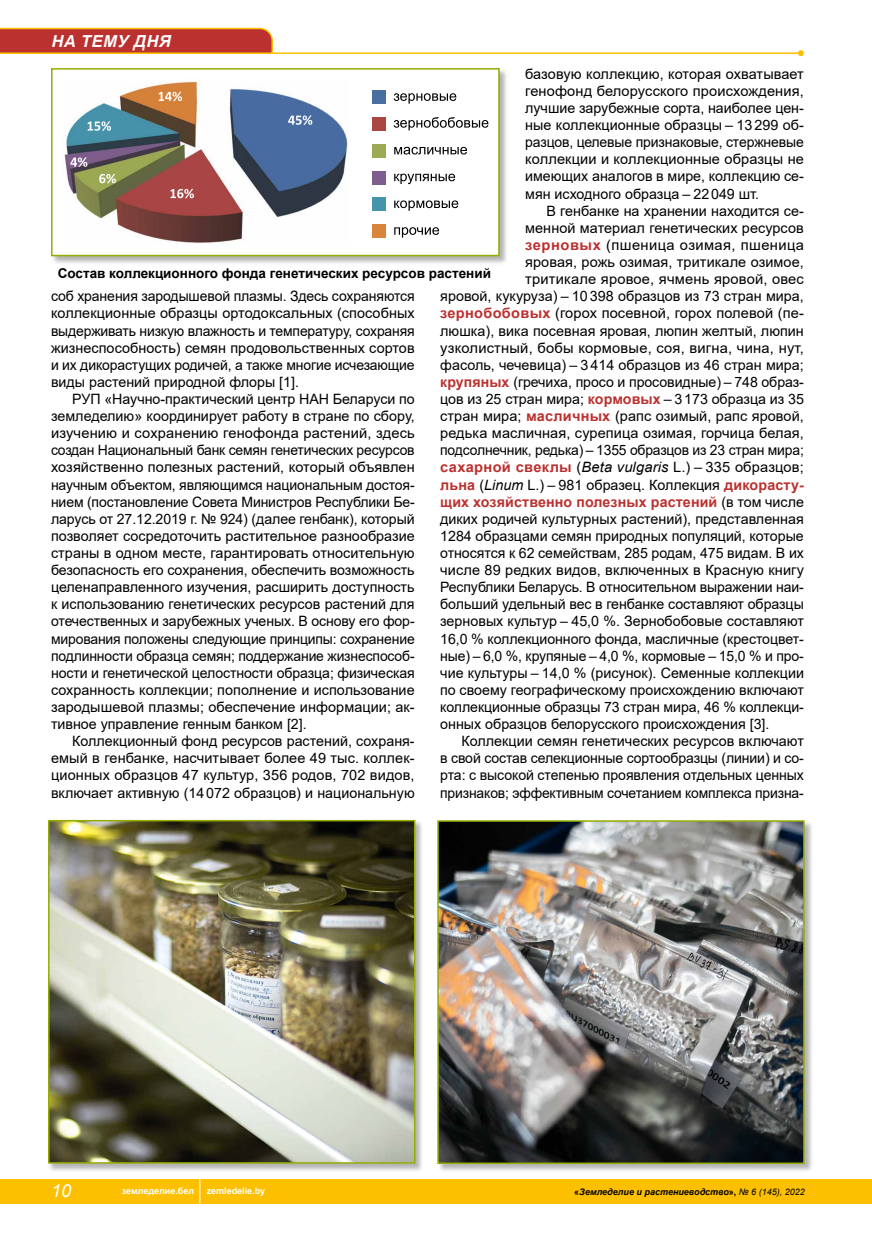
<style>
.page{position:relative;width:872px;height:1234px;background:#fff}
.page>*{position:absolute;margin:0;border:0;box-sizing:border-box;transform-origin:0 0}
.t1{font:italic 18px "Arial";color:#fff}
.t2{font:italic 700 16.5px "Arial";letter-spacing:.035em;color:#fff}
.t3{font:14.25px/17.1px "Arial";color:#000;text-align:justify}
.t4{font:700 14.25px "Arial";letter-spacing:.01em;color:#bb312f}
.t5{font:14.25px "Arial";letter-spacing:.025em;color:#000}
.t6{font:700 13.5px "Arial";color:#000}
.t7{font:italic 700 9px "Arial";color:#000}
.t8{font:700 9px "Arial";color:#fff}
.s1{font-weight:700;color:#bb312f}
.s2{font-style:italic}
.s3{font-weight:400;color:#000}
.s4{font-style:normal}
.s5{font-weight:400}
</style>
<div class="page">
<div style="left:0;top:1178px;width:872px;height:25px;background:#fcc000"></div>
<hr style="left:0;top:52px;width:801px;height:2px;background:#fcc000">
<svg style="left:798px;top:50px;width:6px;height:6px"></svg>
<svg style="left:199px;top:1178px;width:1px;height:25px"></svg>
<svg style="left:0;top:27px;width:274px;height:27px;background:#c44931"></svg>
<div style="left:51px;top:68px;width:457px;height:197px;background:#000;opacity:.3"></div>
<div style="left:52px;top:69px;width:447px;height:186px;background:#fff"></div>
<img style="left:64px;top:79px;width:284px;height:164px">
<svg style="left:288px;top:115px;width:24px;height:10px"></svg>
<svg style="left:170px;top:189px;width:24px;height:9px"></svg>
<svg style="left:99px;top:174px;width:17px;height:9px"></svg>
<svg style="left:70px;top:157px;width:17px;height:10px"></svg>
<svg style="left:88px;top:121px;width:23px;height:10px"></svg>
<svg style="left:159px;top:92px;width:23px;height:9px"></svg>
<div style="left:372px;top:90px;width:14px;height:14px;background:#486fa2"></div>
<svg style="left:393px;top:93px;width:63px;height:11px"></svg>
<div style="left:372px;top:117px;width:14px;height:14px;background:#aa4743"></div>
<svg style="left:393px;top:117px;width:95px;height:13px"></svg>
<div style="left:372px;top:144px;width:14px;height:13px;background:#9da955"></div>
<svg style="left:394px;top:147px;width:73px;height:7px"></svg>
<div style="left:372px;top:171px;width:14px;height:13px;background:#7d5e8c"></div>
<svg style="left:394px;top:173px;width:61px;height:11px"></svg>
<div style="left:372px;top:197px;width:14px;height:14px;background:#4494ab"></div>
<svg style="left:394px;top:200px;width:64px;height:11px"></svg>
<div style="left:372px;top:224px;width:14px;height:14px;background:#d8843c"></div>
<svg style="left:394px;top:227px;width:45px;height:10px"></svg>
<div style="left:51px;top:68px;width:449px;height:188px;border:2px solid #94ad03"></div>
<div style="left:48px;top:819px;width:376px;height:352px;background:#000;opacity:.3"></div>
<img style="left:51px;top:822px;width:361px;height:338px">
<div style="left:48px;top:819px;width:367px;height:344px;border:2px solid #94ad03"></div>
<div style="left:437px;top:819px;width:376px;height:353px;background:#000;opacity:.3"></div>
<img style="left:440px;top:823px;width:361px;height:337px">
<div style="left:437px;top:820px;width:367px;height:343px;border:2px solid #94ad03"></div>
<p class="t2" style="left:51px;top:30px;width:121px">НА ТЕМУ ДНЯ</p>
<p class="t3" style="left:525px;top:65px;width:280px">базовую коллекцию, которая охватывает генофонд белорусского происхождения, лучшие зарубежные сорта, наиболее цен&shy;ные коллекционные образцы – 13299 об&shy;разцов, целевые признаковые, стержневые коллекции и коллекционные образцы не имеющих аналогов в мире, коллекцию се&shy;мян исходного образца – 22049 шт.</p>
<p class="t3" style="left:546px;top:202px;width:259px">В генбанке на хранении находится се-</p>
<p class="t3" style="left:525px;top:219px;width:280px">менной материал генетических ресурсов</p>
<p class="t5" style="left:525px;top:235px;width:280px"><span class="s1">зерновых</span> (пшеница озимая, пшеница</p>
<p class="t3" style="left:525px;top:253px;width:280px">яровая, рожь озимая, тритикале озимое,</p>
<p class="t3" style="left:525px;top:270px;width:280px">тритикале яровое, ячмень яровой, овес</p>
<p class="t3" style="left:440px;top:287px;width:365px">яровой, кукуруза) – 10398 образцов из 73 стран мира,</p>
<p class="t3" style="left:440px;top:305px;width:365px"><span class="s1">зернобобовых</span> (горох посевной, горох полевой (пе-</p>
<p class="t3" style="left:440px;top:322px;width:365px">люшка), вика посевная яровая, люпин желтый, люпин</p>
<p class="t3" style="left:440px;top:339px;width:365px">узколистный, бобы кормовые, соя, вигна, чина, нут,</p>
<p class="t3" style="left:440px;top:356px;width:365px">фасоль, чечевица) – 3414 образцов из 46 стран мира;</p>
<p class="t3" style="left:440px;top:373px;width:365px"><span class="s1">крупяных</span> (гречиха, просо и просовидные) – 748 образ-</p>
<p class="t3" style="left:440px;top:390px;width:365px">цов из 25 стран мира; <span class="s1">кормовых</span> – 3173 образца из 35</p>
<p class="t3" style="left:440px;top:407px;width:365px">стран мира; <span class="s1">масличных</span> (рапс озимый, рапс яровой,</p>
<p class="t3" style="left:440px;top:424px;width:365px">редька масличная, сурепица озимая, горчица белая,</p>
<p class="t3" style="left:440px;top:441px;width:365px">подсолнечник, редька) – 1355 образцов из 23 стран мира;</p>
<p class="t3" style="left:440px;top:458px;width:365px"><span class="s1">сахарной свеклы</span> (<span class="s2">Beta vulgaris</span> L.) – 335 образцов;</p>
<p class="t3" style="left:440px;top:476px;width:365px"><span class="s1">льна</span> (<span class="s2">Linum</span> L.) – 981 образец. Коллекция <span class="s1">дикорасту-</span></p>
<p class="t4" style="left:440px;top:491px;width:365px">щих хозяйственно полезных растений <span class="s3">(в том числе</span></p>
<p class="t3" style="left:440px;top:510px;width:365px">диких родичей культурных растений), представленная</p>
<p class="t3" style="left:440px;top:527px;width:365px">1284 образцами семян природных популяций, которые</p>
<p class="t3" style="left:440px;top:544px;width:365px">относятся к 62 семействам, 285 родам, 475 видам. В их</p>
<p class="t3" style="left:440px;top:561px;width:365px">числе 89 редких видов, включенных в Красную книгу</p>
<p class="t3" style="left:440px;top:578px;width:365px">Республики Беларусь. В относительном выражении наи-</p>
<p class="t3" style="left:440px;top:595px;width:365px">больший удельный вес в генбанке составляют образцы</p>
<p class="t3" style="left:440px;top:612px;width:365px">зерновых культур – 45,0 %. Зернобобовые составляют</p>
<p class="t3" style="left:440px;top:629px;width:365px">16,0 % коллекционного фонда, масличные (крестоцвет-</p>
<p class="t3" style="left:440px;top:647px;width:365px">ные) – 6,0 %, крупяные – 4,0 %, кормовые – 15,0 % и про-</p>
<p class="t3" style="left:440px;top:664px;width:365px">чие культуры – 14,0 % (рисунок). Семенные коллекции</p>
<p class="t3" style="left:440px;top:681px;width:365px">по своему географическому происхождению включают</p>
<p class="t3" style="left:440px;top:698px;width:365px">коллекционные образцы 73 стран мира, 46 % коллекци-</p>
<p class="t3" style="left:440px;top:715px;width:331px">онных образцов белорусского происхождения [3].</p>
<p class="t3" style="left:461px;top:732px;width:344px">Коллекции семян генетических ресурсов включают</p>
<p class="t3" style="left:440px;top:749px;width:365px">в свой состав селекционные сортообразцы (линии) и со-</p>
<p class="t3" style="left:440px;top:766px;width:365px">рта: с высокой степенью проявления отдельных ценных</p>
<p class="t3" style="left:440px;top:783px;width:365px">признаков; эффективным сочетанием комплекса призна-</p>
<p class="t6" style="left:58px;top:263px;width:435px">Состав коллекционного фонда генетических ресурсов растений</p>
<p class="t3" style="left:51px;top:287px;width:365px">соб хранения зародышевой плазмы. Здесь сохраняются коллекционные образцы ортодоксальных (способных выдерживать низкую влажность и температуру, сохраняя жизнеспособность) семян продовольственных сортов и их дикорастущих родичей, а также многие исчезающие виды растений природной флоры [1].</p>
<p class="t3" style="left:51px;top:390px;width:365px;text-indent:21px">РУП «Научно-практический центр НАН Беларуси по земледелию» координирует работу в стране по сбору, изучению и сохранению генофонда растений, здесь создан Национальный банк семян генетических ресурсов хозяйственно полезных растений, который объявлен научным объектом, являющимся национальным достоя&shy;нием (постановление Совета Министров Республики Бе&shy;ларусь от 27.12.2019 г. № 924) (далее генбанк), который позволяет сосредоточить растительное разнообразие страны в одном месте, гарантировать относительную безопасность его сохранения, обеспечить возможность целенаправленного изучения, расширить доступность к использованию генетических ресурсов растений для отечественных и зарубежных ученых. В основу его фор&shy;мирования положены следующие принципы: сохранение подлинности образца семян; поддержание жизнеспособ&shy;ности и генетической целостности образца; физическая сохранность коллекции; пополнение и использование зародышевой плазмы; обеспечение информации; ак&shy;тивное управление генным банком [2].</p>
<p class="t3" style="left:51px;top:732px;width:365px;text-indent:21px">Коллекционный фонд ресурсов растений, сохраня&shy;емый в генбанке, насчитывает более 49 тыс. коллек&shy;ционных образцов 47 культур, 356 родов, 702 видов, включает активную (14072 образцов) и национальную</p>
<p class="t1" style="left:51px;top:1178px;width:22px">10</p>
<p class="t8" style="left:122px;top:1184px;width:74px">земледелие.бел</p>
<p class="t8" style="left:207px;top:1184px;width:60px">zemledelie.by</p>
<p class="t7" style="left:574px;top:1185px;width:232px"><span class="s4">«</span>Земледелие и растениеводство<span class="s4">»,</span> <span class="s5">№ 6 (145), 2022</span></p>
</div>
